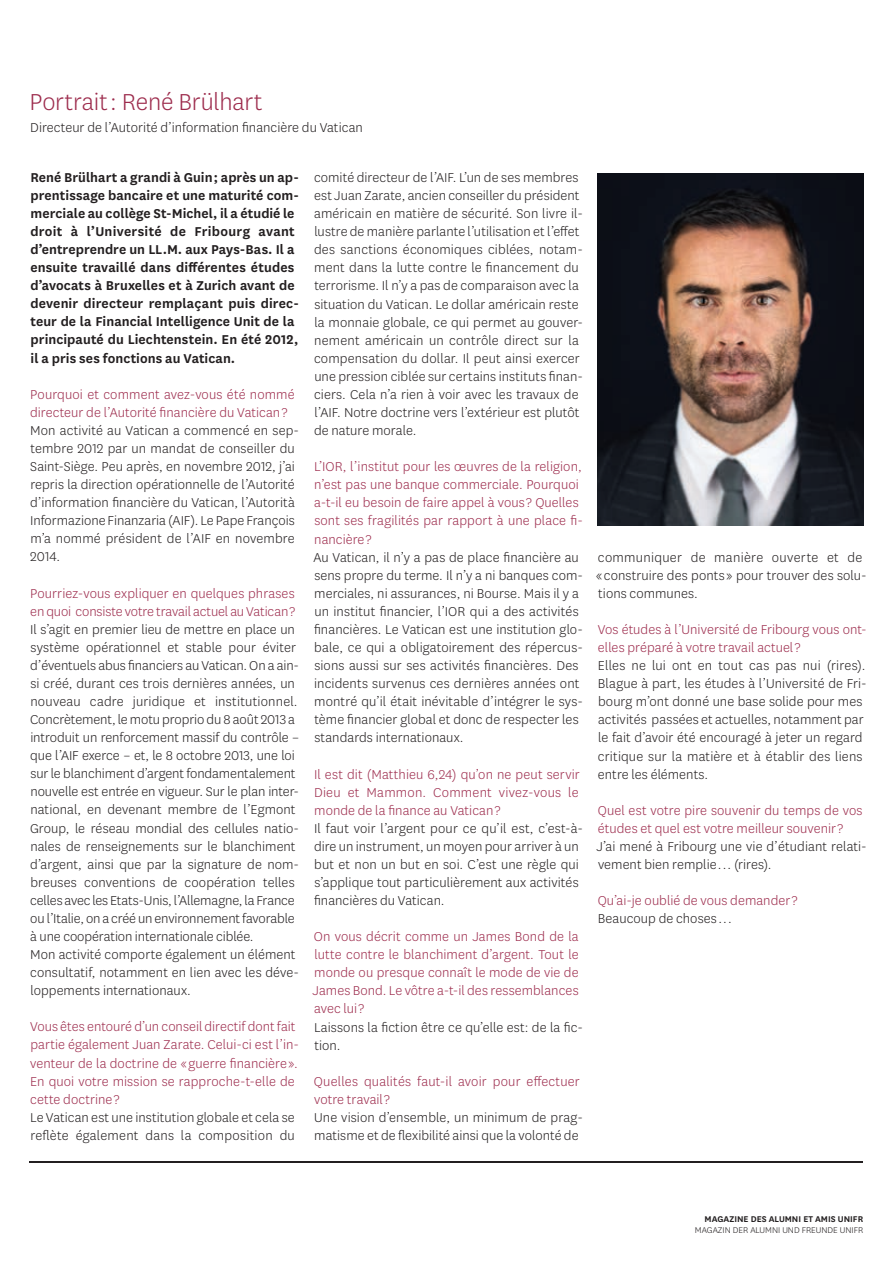
<style>
.page{position:relative;width:893px;height:1263px;background:#fff}
.page>*{position:absolute;margin:0;border:0;box-sizing:border-box;transform-origin:0 0}
.t1{font:300 27px "National Uni Fr";letter-spacing:-.005em;color:#9d2c4d}
.t2{font:300 15px/18.1px "National Uni Fr";letter-spacing:.005em;color:#231f20}
.t3{font:300 15px/18.1px "National Uni Fr";letter-spacing:.005em;color:#9d2c4d}
.t4{font:600 15px/18px "National Uni Fr";letter-spacing:.005em;color:#231f20}
.t5{font:300 9.75px "National Uni Fr";color:#231f20}
.t6{font:600 9.75px "National Uni Fr";color:#231f20}
</style>
<div class="page">
<hr style="left:30px;top:1161px;width:833px;height:1px;background:#231f20">
<img style="left:597px;top:173px;width:266px;height:352px">
<h1 class="t1" style="left:30px;top:85px;width:234px">Portrait : René Brülhart</h1>
<p class="t2" style="left:30px;top:118px;width:334px">Directeur de l’Autorité d’information financière du Vatican</p>
<p class="t4" style="left:30px;top:167px;width:270px">René Brülhart a grandi à Guin ; après un ap&shy;prentissage bancaire et une maturité com&shy;merciale au collège St-Michel, il a étudié le droit à l’Université de Fribourg avant d’entreprendre un LL.M. aux Pays-Bas. Il a ensuite travaillé dans différentes études d’avocats à Bruxelles et à Zurich avant de devenir directeur remplaçant puis direc&shy;teur de la Financial Intelligence Unit de la principauté du Liechtenstein. En été 2012, il a pris ses fonctions au Vatican.</p>
<p class="t3" style="left:30px;top:385px;width:266px">Pourquoi et comment avez-vous été nommé directeur de l’Autorité financière du Vatican ?</p>
<p class="t2" style="left:30px;top:421px;width:270px">Mon activité au Vatican a commencé en sep&shy;tembre 2012 par un mandat de conseiller du Saint-Siège. Peu après, en novembre 2012, j’ai repris la direction opérationnelle de l’Autorité d’information financière du Vatican, l’Autorità Informazione Finanzaria (AIF). Le Pape François m’a nommé président de l’AIF en novembre 2014.</p>
<p class="t3" style="left:30px;top:583px;width:267px">Pourriez-vous expliquer en quelques phrases en quoi consiste votre travail actuel au Vatican ?</p>
<p class="t2" style="left:30px;top:620px;width:271px">Il s’agit en premier lieu de mettre en place un système opérationnel et stable pour éviter d’éventuels abus financiers au Vatican. On a ain&shy;si créé, durant ces trois dernières années, un nouveau cadre juridique et institutionnel.<br>Concrètement, le motu proprio du 8 août 2013 a introduit un renforcement massif du contrôle – que l’AIF exerce – et, le 8 octobre 2013, une loi sur le blanchiment d’argent fondamentalement nouvelle est entrée en vigueur. Sur le plan inter&shy;national, en devenant membre de l’Egmont Group, le réseau mondial des cellules natio&shy;nales de renseignements sur le blanchiment d’argent, ainsi que par la signature de nom&shy;breuses conventions de coopération telles celles avec les Etats-Unis, l’Allemagne, la France ou l’Italie, on a créé un environnement favorable à une coopération internationale ciblée.<br>Mon activité comporte également un élément consultatif, notamment en lien avec les déve&shy;loppements internationaux.</p>
<p class="t3" style="left:30px;top:1017px;width:271px">Vous êtes entouré d’un conseil directif dont fait partie également Juan Zarate. Celui-ci est l’in&shy;venteur de la doctrine de « guerre financière ».<br>En quoi votre mission se rapproche-t-elle de cette doctrine ?</p>
<p class="t2" style="left:30px;top:1108px;width:266px">Le Vatican est une institution globale et cela se reflète également dans la composition du</p>
<p class="t2" style="left:314px;top:168px;width:270px">comité directeur de l’AIF. L’un de ses membres est Juan Zarate, ancien conseiller du président américain en matière de sécurité. Son livre il&shy;lustre de manière parlante l’utilisation et l’effet des sanctions économiques ciblées, notam&shy;ment dans la lutte contre le financement du terrorisme. Il n’y a pas de comparaison avec la situation du Vatican. Le dollar américain reste la monnaie globale, ce qui permet au gouver&shy;nement américain un contrôle direct sur la compensation du dollar. Il peut ainsi exercer une pression ciblée sur certains instituts finan&shy;ciers. Cela n’a rien à voir avec les travaux de l’AIF. Notre doctrine vers l’extérieur est plutôt de nature morale.</p>
<p class="t3" style="left:314px;top:457px;width:270px">L’IOR, l’institut pour les œuvres de la religion, n’est pas une banque commerciale. Pourquoi a-t-il eu besoin de faire appel à vous ? Quelles sont ses fragilités par rapport à une place fi&shy;nancière ?</p>
<p class="t2" style="left:313px;top:547px;width:271px">Au Vatican, il n’y a pas de place financière au sens propre du terme. Il n’y a ni banques com&shy;merciales, ni assurances, ni Bourse. Mais il y a un institut financier, l’IOR qui a des activités financières. Le Vatican est une institution glo&shy;bale, ce qui a obligatoirement des répercus&shy;sions aussi sur ses activités financières. Des incidents survenus ces dernières années ont montré qu’il était inévitable d’intégrer le sys&shy;tème financier global et donc de respecter les standards internationaux.</p>
<p class="t3" style="left:314px;top:764px;width:267px;text-align:justify">Il est dit (Matthieu 6,24) qu’on ne peut servir Dieu et Mammon. Comment vivez-vous le monde de la finance au Vatican ?</p>
<p class="t2" style="left:314px;top:819px;width:270px">Il faut voir l’argent pour ce qu’il est, c’est-à&shy;dire un instrument, un moyen pour arriver à un but et non un but en soi. C’est une règle qui s’applique tout particulièrement aux activités financières du Vatican.</p>
<p class="t3" style="left:313px;top:927px;width:268px;text-align:justify">On vous décrit comme un James Bond de la lutte contre le blanchiment d’argent. Tout le monde ou presque connaît le mode de vie de James Bond. Le vôtre a-t-il des ressemblances avec lui ?</p>
<p class="t2" style="left:314px;top:1017px;width:270px">Laissons la fiction être ce qu’elle est: de la fic&shy;tion.</p>
<p class="t3" style="left:314px;top:1072px;width:268px">Quelles qualités faut-il avoir pour effectuer votre travail ?</p>
<p class="t2" style="left:314px;top:1108px;width:270px">Une vision d’ensemble, un minimum de prag&shy;matisme et de flexibilité ainsi que la volonté de</p>
<p class="t2" style="left:596px;top:548px;width:272px">communiquer de manière ouverte et de « construire des ponts » pour trouver des solu&shy;tions communes.</p>
<p class="t3" style="left:598px;top:620px;width:271px">Vos études à l’Université de Fribourg vous ont&shy;elles préparé à votre travail actuel ?</p>
<p class="t2" style="left:598px;top:656px;width:270px">Elles ne lui ont en tout cas pas nui (rires).<br>Blague à part, les études à l’Université de Fri&shy;bourg m’ont donné une base solide pour mes activités passées et actuelles, notamment par le fait d’avoir été encouragé à jeter un regard critique sur la matière et à établir des liens entre les éléments.</p>
<p class="t3" style="left:598px;top:801px;width:266px">Quel est votre pire souvenir du temps de vos études et quel est votre meilleur souvenir ?</p>
<p class="t2" style="left:596px;top:837px;width:272px">J’ai mené à Fribourg une vie d’étudiant relati&shy;vement bien remplie... (rires).</p>
<p class="t3" style="left:598px;top:891px;width:201px">Qu’ai-je oublié de vous demander ?</p>
<p class="t2" style="left:598px;top:909px;width:135px">Beaucoup de choses...</p>
<p class="t6" style="left:705px;top:1212px;width:160px">MAGAZINE DES ALUMNI ET AMIS UNIFR</p>
<p class="t5" style="left:695px;top:1224px;width:170px">MAGAZIN DER ALUMNI UND FREUNDE UNIFR</p>
</div>
